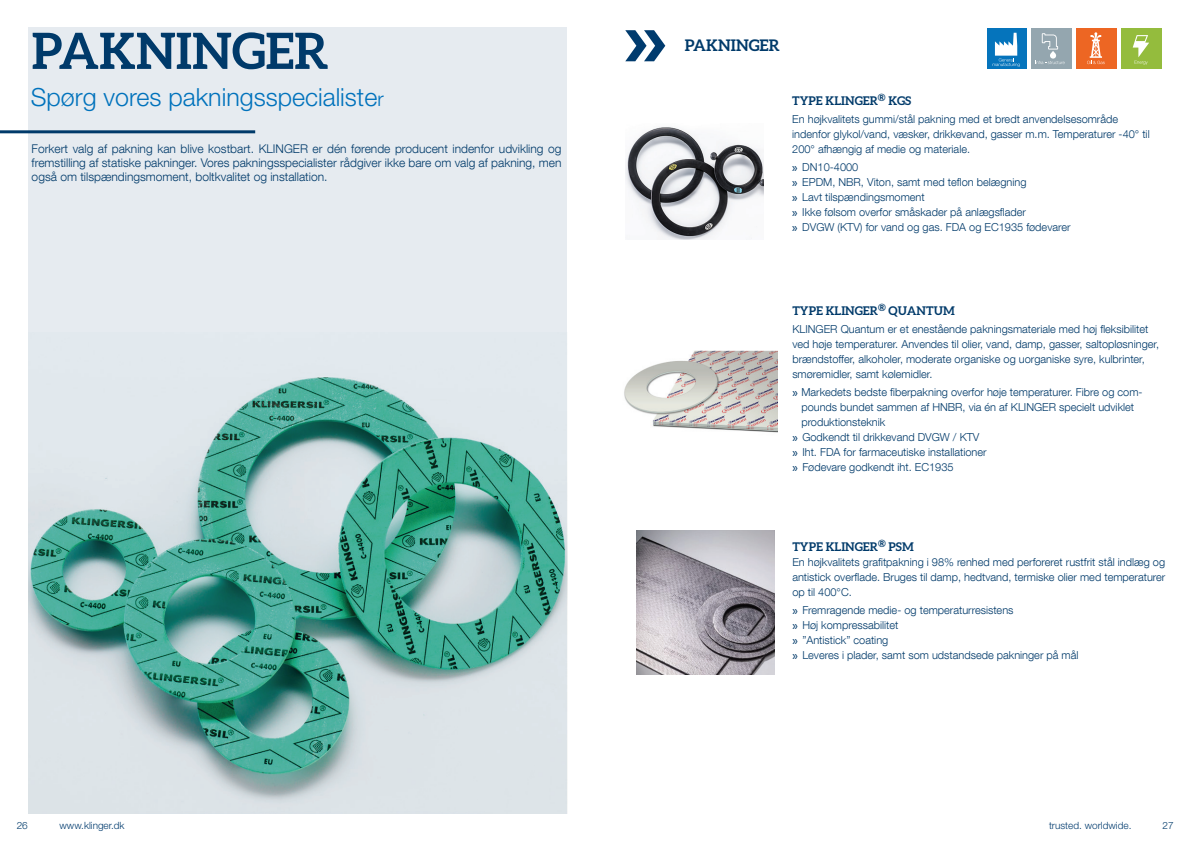
<style>
.page{position:relative;width:1191px;height:842px;background:#fff}
.page>*{position:absolute;margin:0;border:0;box-sizing:border-box;transform-origin:0 0}
.t1{font:700 70px "Gill Sans";color:#003b6e}
.t2{font:700 50px "Aleo";color:#003a6a}
.t3{font:300 25px "Helvetica Neue LT Pro";color:#0072bc}
.t4{font:700 16px "Aleo";color:#003a6a}
.t5{font:300 12px/14.4px "Helvetica Neue LT Com";color:#003a6a;text-align:justify}
.t6{font:700 12px "Aleo";color:#003a6a}
.t7{font:300 11px/15px "Helvetica Neue LT Com";color:#003a6a}
.t8{font:300 10px "Helvetica Neue LT Pro";color:#003b6e}
.t9{font:300 10px "Helvetica Neue LT Pro";color:#003a6a}
.s1{font-size:20px}
.s2{font-family:"Gill Sans";font-weight:400}
</style>
<div class="page">
<svg style="left:28px;top:27px;width:539px;height:787px;background:#b8d3d2"></svg>
<hr style="left:0;top:130px;width:255px;height:3px;background:#003a6a">
<img style="left:625px;top:127px;width:138px;height:113px">
<img style="left:637px;top:531px;width:137px;height:143px">
<img style="left:624px;top:350px;width:153px;height:83px">
<div style="left:987px;top:29px;width:40px;height:40px;background:#0574bc"></div>
<div style="left:1031px;top:29px;width:40px;height:40px;background:#94a6af"></div>
<svg style="left:1035px;top:33px;width:29px;height:31px"></svg>
<svg style="left:992px;top:33px;width:27px;height:34px"></svg>
<div style="left:1076px;top:29px;width:40px;height:40px;background:#ed6623"></div>
<svg style="left:1087px;top:32px;width:17px;height:32px"></svg>
<div style="left:1121px;top:29px;width:40px;height:40px;background:#94bc3d"></div>
<svg style="left:1132px;top:35px;width:17px;height:30px"></svg>
<h2 class="t2" style="left:32px;top:22px;width:298px">PAKNINGER</h2>
<h3 class="t3" style="left:31px;top:82px;width:354px">Spørg vores pakningsspecialiste<span class="s1">r</span></h3>
<p class="t5" style="left:32px;top:141px;width:531px">Forkert valg af pakning kan blive kostbart. KLINGER er dén førende producent indenfor udvikling og fremstilling af statiske pakninger. Vores pakningsspecialister rådgiver ikke bare om valg af pakning, men også om tilspændingsmoment, boltkvalitet og installation.</p>
<h1 class="t1" style="left:624px;top:-4px;width:43px">»</h1>
<h3 class="t4" style="left:684px;top:36px;width:96px">PAKNINGER</h3>
<p class="t6" style="left:792px;top:94px;width:120px">TYPE KLINGER<sup>®</sup> KGS</p>
<p class="t7" style="left:792px;top:111px;width:359px">En højkvalitets gummi/stål pakning med et bredt anvendelsesområde indenfor glykol/vand, væsker, drikkevand, gasser m.m. Temperaturer -40° til<br>200° afhængig af medie og materiale.</p>
<p class="t7" style="left:792px;top:159px;width:280px"><span class="s2">»</span> DN10-4000<br><span class="s2">»</span> EPDM, NBR, Viton, samt med teflon belægning<br><span class="s2">»</span> Lavt tilspændingsmoment<br><span class="s2">»</span> Ikke følsom overfor småskader på anlægsflader<br><span class="s2">»</span> DVGW (KTV) for vand og gas. FDA og EC1935 fødevarer</p>
<p class="t6" style="left:792px;top:303px;width:164px">TYPE KLINGER<sup>®</sup> QUANTUM</p>
<p class="t7" style="left:792px;top:321px;width:368px">KLINGER Quantum er et enestående pakningsmateriale med høj fleksibilitet ved høje temperaturer. Anvendes til olier, vand, damp, gasser, saltopløsninger, brændstoffer, alkoholer, moderate organiske og uorganiske syre, kulbrinter, smøremidler, samt kølemidler.</p>
<p class="t7" style="left:792px;top:384px;width:352px"><span class="s2">»</span> Markedets bedste fiberpakning overfor høje temperaturer. Fibre og com-</p>
<p class="t7" style="left:801px;top:399px;width:334px">pounds bundet sammen af HNBR, via én af KLINGER specielt udviklet</p>
<p class="t7" style="left:801px;top:414px;width:85px">produktionsteknik</p>
<p class="t7" style="left:792px;top:429px;width:189px"><span class="s2">»</span> Godkendt til drikkevand DVGW / KTV</p>
<p class="t7" style="left:792px;top:444px;width:196px"><span class="s2">»</span> Iht. FDA for farmaceutiske installationer</p>
<p class="t7" style="left:792px;top:459px;width:163px"><span class="s2">»</span> Fødevare godkendt iht. EC1935</p>
<p class="t6" style="left:792px;top:540px;width:123px">TYPE KLINGER<sup>®</sup> PSM</p>
<p class="t7" style="left:792px;top:554px;width:374px;text-align:justify">En højkvalitets grafitpakning i 98% renhed med perforeret rustfrit stål indlæg og antistick overflade. Bruges til damp, hedtvand, termiske olier med temperaturer op til 400°C.</p>
<p class="t7" style="left:792px;top:602px;width:288px"><span class="s2">»</span> Fremragende medie- og temperaturresistens<br><span class="s2">»</span> Høj kompressabilitet<br><span class="s2">»</span> ”Antistick” coating<br><span class="s2">»</span> Leveres i plader, samt som udstandsede pakninger på mål</p>
<p class="t9" style="left:17px;top:820px;width:13px">26</p>
<p class="t8" style="left:60px;top:820px;width:67px">www.klinger.dk</p>
<p class="t8" style="left:1049px;top:820px;width:84px">trusted. worldwide.</p>
<p class="t9" style="left:1162px;top:820px;width:13px">27</p>
</div>
